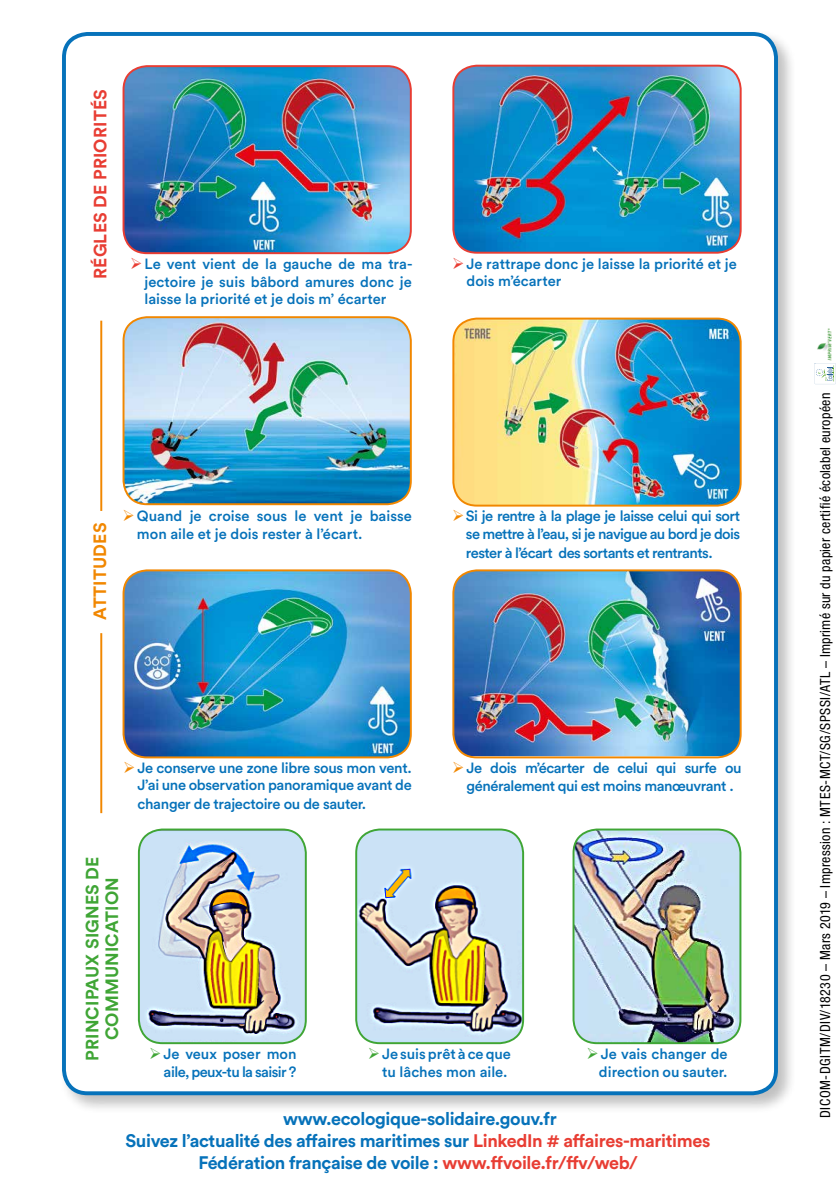
<style>
.page{position:relative;width:840px;height:1191px;background:#fff}
.page>*{position:absolute;margin:0;border:0;box-sizing:border-box;transform-origin:0 0}
.t1{font:700 18px/22px "Circular Std";letter-spacing:-.02em;color:#0672ba;text-align:center}
.t2{font:700 17.6px/19.6px "Circular Std";letter-spacing:.01em;color:#3fa535;text-align:center}
.t3{font:700 17.6px "Circular Std";letter-spacing:.01em;color:#e83d33}
.t4{font:700 17.6px "Circular Std";letter-spacing:.01em;color:#f18700}
.t5{font:500 14.8px/17.6px "Circular Std";letter-spacing:-.005em;color:#0672ba;text-align:justify}
.t6{font:500 14.8px/17.6px "Circular Std";letter-spacing:-.03em;color:#0672ba;text-align:center}
.t7{font:500 14.8px/17.6px "Circular Std";letter-spacing:-.035em;color:#0672ba;text-align:right}
.t8{font:condensed 14px "Helvetica Neue LT Std";letter-spacing:.025em;color:#000}
.s1{color:#e83d33}
.s2{color:#f18700}
.s3{color:#3fa535}
</style>
<div class="page">
<div style="left:59px;top:29px;width:737px;height:1085px;background:#000;opacity:.25"></div>
<div style="left:64px;top:34px;width:711px;height:1059px;background:#fff;border-radius:24px"></div>
<div style="left:62px;top:32px;width:715px;height:1063px;border:4px solid #0672ba;border-radius:24px"></div>
<img style="left:125px;top:67px;width:285px;height:186px">
<div style="left:122px;top:65px;width:289px;height:189px;border:2px solid #e83d33;border-radius:24px"></div>
<img style="left:453px;top:66px;width:287px;height:185px">
<div style="left:452px;top:65px;width:289px;height:189px;border:2px solid #e83d33;border-radius:24px"></div>
<img style="left:125px;top:318px;width:285px;height:186px">
<div style="left:122px;top:316px;width:289px;height:189px;border:2px solid #f18700;border-radius:24px"></div>
<img style="left:455px;top:319px;width:285px;height:186px">
<div style="left:452px;top:317px;width:289px;height:189px;border:2px solid #f18700;border-radius:24px"></div>
<img style="left:455px;top:570px;width:285px;height:186px">
<div style="left:452px;top:569px;width:289px;height:189px;border:2px solid #f18700;border-radius:24px"></div>
<img style="left:125px;top:570px;width:285px;height:187px">
<div style="left:122px;top:569px;width:289px;height:189px;border:2px solid #f18700;border-radius:24px"></div>
<hr style="left:100px;top:633px;width:2px;height:180px;background:#f18700">
<hr style="left:100px;top:321px;width:2px;height:190px;background:#f18700">
<img style="left:139px;top:830px;width:166px;height:213px">
<div style="left:138px;top:828px;width:168px;height:216px;border:2px solid #3fa535;border-radius:24px"></div>
<img style="left:358px;top:831px;width:165px;height:211px">
<div style="left:355px;top:828px;width:169px;height:216px;border:2px solid #3fa535;border-radius:24px"></div>
<img style="left:575px;top:830px;width:165px;height:213px">
<div style="left:572px;top:828px;width:169px;height:216px;border:2px solid #3fa535;border-radius:24px"></div>
<svg style="left:814px;top:363px;width:21px;height:21px"></svg>
<img style="left:817px;top:328px;width:15px;height:33px">
<p class="t3" style="left:89px;top:279px;width:191px;rotate:-90deg">RÉGLES DE PRIORITÉS</p>
<p class="t5" style="left:144px;top:255px;width:269px;text-indent:-14px"><span class="s1">➢</span>Le vent vient de la gauche de ma tra&shy;jectoire je suis bâbord amures donc je laisse la priorité et je dois m’ écarter</p>
<p class="t5" style="left:466px;top:254px;width:272px;text-indent:-14px"><span class="s1">➢</span>Je rattrape donc je laisse la priorité et je dois m’écarter</p>
<p class="t4" style="left:89px;top:620px;width:99px;rotate:-90deg">ATTITUDES</p>
<p class="t5" style="left:137px;top:507px;width:276px;text-indent:-14px"><span class="s2">➢</span>Quand je croise sous le vent je baisse mon aile et je dois rester à l’écart.</p>
<p class="t5" style="left:465px;top:506px;width:276px;line-height:18.2px;text-indent:-14px"><span class="s2">➢</span> Si je rentre à la plage je laisse celui qui sort se mettre à l’eau, si je navigue au bord je dois rester à l’écart des sortants et rentrants.</p>
<p class="t5" style="left:137px;top:758px;width:275px;line-height:18.2px;text-indent:-14px"><span class="s2">➢</span> Je conserve une zone libre sous mon vent.<br>J’ai une observation panoramique avant de changer de trajectoire ou de sauter.</p>
<p class="t6" style="left:452px;top:758px;width:291px"><span class="s2">➢</span> Je dois m’écarter de celui qui surfe ou généralement qui est moins manœuvrant .</p>
<p class="t2" style="left:82px;top:1060px;width:206px;rotate:-90deg">PRINCIPAUX SIGNES DE<br>COMMUNICATION</p>
<p class="t7" style="left:149px;top:1045px;width:149px"><span class="s3">➢</span> Je veux poser mon aile, peux-tu la saisir ?</p>
<p class="t5" style="left:367px;top:1045px;width:145px;text-align:right"><span class="s3">➢</span> Je suis prêt à ce que tu lâches mon aile.</p>
<p class="t5" style="left:586px;top:1045px;width:142px;text-align:right"><span class="s3">➢</span>Je vais changer de direction ou sauter.</p>
<p class="t1" style="left:283px;top:1107px;width:275px">www.ecologique-solidaire.gouv.fr</p>
<p class="t1" style="left:126px;top:1129px;width:586px">Suivez l’actualité des affaires maritimes sur <span class="s1">LinkedIn # affaires-maritimes<br></span>Fédération française de voile : <span class="s1">www.ffvoile.fr/ffv/web/</span></p>
<p class="t8" style="left:816px;top:1118px;width:726px;rotate:-90deg">DICOM-DGITM/DIV/18230 – Mars 2019 – Impression : MTES-MCT/SG/SPSSI/ATL – Imprimé sur du papier certifié écolabel européen</p>
</div>
